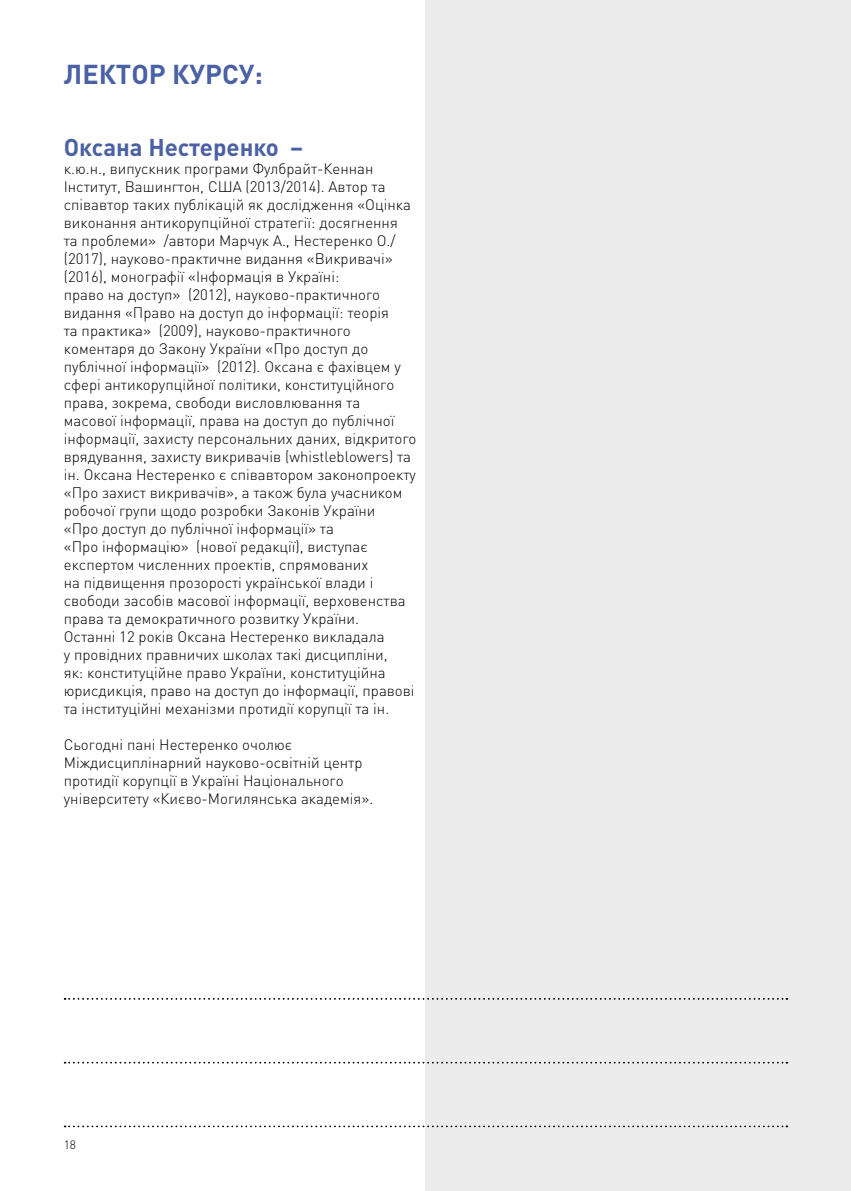
<style>
.page{position:relative;width:851px;height:1191px;background:#fff}
.page>*{position:absolute;margin:0;border:0;box-sizing:border-box;transform-origin:0 0}
.t1{font:700 27px "DIN Pro";color:#4b61a5}
.t2{font:700 24px "DIN Pro";color:#4b61a5}
.t3{font:300 15px/18px "DIN Pro";color:#000}
.t4{font:300 12px "DIN Pro";color:#000}
</style>
<div class="page">
<div style="left:425px;top:0;width:425px;height:1191px;background:#ececed"></div>
<svg style="left:65px;top:1061px;width:722px;height:2px"></svg>
<svg style="left:65px;top:998px;width:722px;height:1px"></svg>
<svg style="left:65px;top:1125px;width:722px;height:2px"></svg>
<h1 class="t1" style="left:64px;top:56px;width:19px">Лек</h1>
<h1 class="t1" style="left:116px;top:56px;width:148px">тор курсу:</h1>
<h2 class="t2" style="left:64px;top:131px;width:241px">Оксана Нестеренко –</h2>
<p class="t3" style="left:64px;top:159px;width:354px">к.ю.н., випускник програми Фулбрайт-Кеннан Інститут, Вашингтон, США (2013/2014). Автор та співавтор таких публікацій як дослідження «Оцінка виконання антикорупційної стратегії: досягнення<br>та проблеми» /автори Марчук А., Нестеренко О./ (2017), науково-практичне видання «Викривачі» (2016), монографії «Інформація в Україні:<br>право на доступ» (2012), науково-практичного видання «Право на доступ до інформації: теорія<br>та практика» (2009), науково-практичного коментаря до Закону України «Про доступ до публічної інформації» (2012). Оксана є фахівцем у сфері антикорупційної політики, конституційного права, зокрема, свободи висловлювання та масової інформації, права на доступ до публічної інформації, захисту персональних даних, відкритого врядування, захисту викривачів (whistleblowers) та ін. Оксана Нестеренко є співавтором законопроекту «Про захист викривачів», а також була учасником робочої групи щодо розробки Законів України<br>«Про доступ до публічної інформації» та<br>«Про інформацію» (нової редакції), виступає експертом численних проектів, спрямованих<br>на підвищення прозорості української влади і свободи засобів масової інформації, верховенства права та демократичного розвитку України.<br>Останні 12 років Оксана Нестеренко викладала<br>у провідних правничих школах такі дисципліни,<br>як: конституційне право України, конституційна юрисдикція, право на доступ до інформації, правові та інституційні механізми протидії корупції та ін.</p>
<p class="t3" style="left:64px;top:735px;width:311px">Сьогодні пані Нестеренко очолює Міждисциплінарний науково-освітній центр протидії корупції в Україні Національного університету «Києво-Могилянська академія».</p>
<p class="t4" style="left:64px;top:1136px;width:14px">18</p>
</div>
